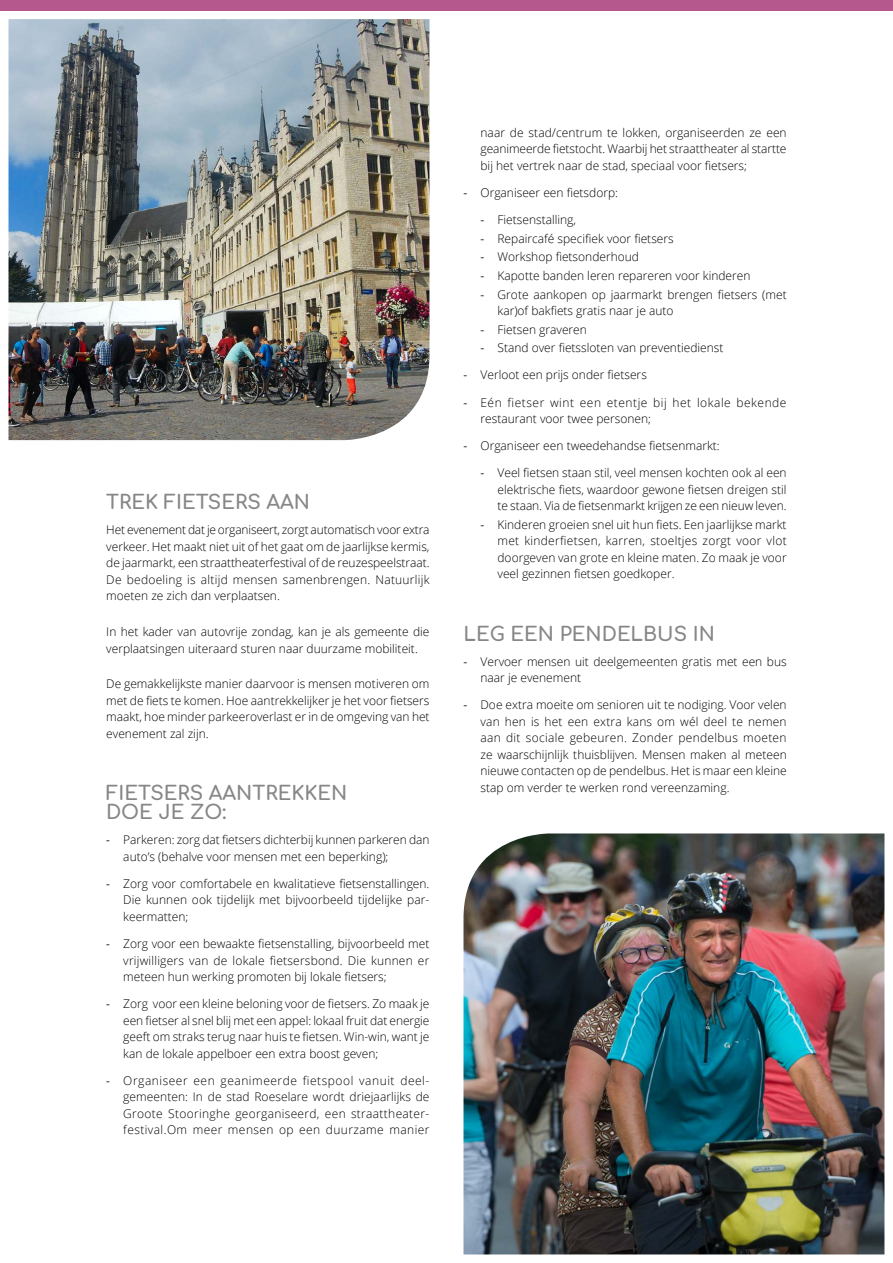
<style>
.page{position:relative;width:893px;height:1263px;background:#fff}
.page>*{position:absolute;margin:0;border:0;box-sizing:border-box;transform-origin:0 0}
.t1{font:700 19.5px/19.5px "Comfortaa";color:#878787}
.t2{font:300 12px/16.5px "Open Sans";color:#000;text-align:justify}
.t3{font:300 12px/16.5px "Open Sans";letter-spacing:.045em;color:#000}
.s1{font-family:"Swiss 721 BT"}
</style>
<div class="page">
<img style="left:9px;top:19px;width:420px;height:421px">
<div style="left:0;top:0;width:893px;height:11px;background:#b5588e"></div>
<img style="left:463px;top:833px;width:421px;height:421px">
<h1 class="t1" style="left:106px;top:490px;width:205px">TREK FIETSERS AAN</h1>
<p class="t2" style="left:106px;top:521px;width:325px">Het evenement dat je organiseert, zorgt automatisch voor extra verkeer. Het maakt niet uit of het gaat om de jaarlijkse kermis, de jaarmarkt, een straattheaterfestival of de reuzespeelstraat.<br>De bedoeling is altijd mensen samenbrengen. Natuurlijk moeten ze zich dan verplaatsen.</p>
<p class="t2" style="left:106px;top:623px;width:325px">In het kader van autovrije zondag, kan je als gemeente die verplaatsingen uiteraard sturen naar duurzame mobiliteit.</p>
<p class="t2" style="left:106px;top:675px;width:325px">De gemakkelijkste manier daarvoor is mensen motiveren om met de fiets te komen. Hoe aantrekkelijker je het voor fietsers maakt, hoe minder parkeeroverlast er in de omgeving van het evenement zal zijn.</p>
<h1 class="t1" style="left:106px;top:781px;width:242px">FIETSERS AANTREKKEN<br>DOE JE ZO:</h1>
<p class="t2" style="left:123px;top:831px;width:308px;text-indent:-17px"><span class="s1">-</span> Parkeren: zorg dat fietsers dichterbij kunnen parkeren dan auto’s (behalve voor mensen met een beperking);</p>
<p class="t2" style="left:123px;top:875px;width:308px;text-indent:-17px"><span class="s1">-</span> Zorg voor comfortabele en kwalitatieve fietsenstallingen.<br>Die kunnen ook tijdelijk met bijvoorbeeld tijdelijke par&shy;keermatten;</p>
<p class="t2" style="left:123px;top:935px;width:308px;text-indent:-17px"><span class="s1">-</span> Zorg voor een bewaakte fietsenstalling, bijvoorbeeld met vrijwilligers van de lokale fietsersbond. Die kunnen er meteen hun werking promoten bij lokale fietsers;</p>
<p class="t2" style="left:123px;top:995px;width:308px;text-indent:-17px"><span class="s1">-</span> Zorg voor een kleine beloning voor de fietsers. Zo maak je een fietser al snel blij met een appel: lokaal fruit dat energie geeft om straks terug naar huis te fietsen. Win-win, want je kan de lokale appelboer een extra boost geven;</p>
<p class="t2" style="left:123px;top:1072px;width:308px;text-indent:-17px"><span class="s1">-</span> Organiseer een geanimeerde fietspool vanuit deel&shy;gemeenten: In de stad Roeselare wordt driejaarlijks de Groote Stooringhe georganiseerd, een straattheater&shy;festival.Om meer mensen op een duurzame manier</p>
<p class="t2" style="left:480px;top:124px;width:308px">naar de stad/centrum te lokken, organiseerden ze een geanimeerde fietstocht. Waarbij het straattheater al startte bij het vertrek naar de stad, speciaal voor fietsers;</p>
<p class="t2" style="left:463px;top:184px;width:156px"><span class="s1">-</span> Organiseer een fietsdorp:</p>
<p class="t2" style="left:480px;top:211px;width:97px"><span class="s1">-</span> Fietsenstalling,</p>
<p class="t2" style="left:480px;top:230px;width:195px"><span class="s1">-</span> Repaircafé specifiek voor fietsers</p>
<p class="t2" style="left:480px;top:248px;width:160px"><span class="s1">-</span> Workshop fietsonderhoud</p>
<p class="t2" style="left:480px;top:267px;width:272px"><span class="s1">-</span> Kapotte banden leren repareren voor kinderen</p>
<p class="t2" style="left:497px;top:286px;width:291px;text-indent:-17px"><span class="s1">-</span> Grote aankopen op jaarmarkt brengen fietsers (met kar)of bakfiets gratis naar je auto</p>
<p class="t2" style="left:480px;top:321px;width:108px"><span class="s1">-</span> Fietsen graveren</p>
<p class="t2" style="left:480px;top:339px;width:244px"><span class="s1">-</span> Stand over fietssloten van preventiedienst</p>
<p class="t2" style="left:463px;top:366px;width:185px"><span class="s1">-</span> Verloot een prijs onder fietsers</p>
<p class="t3" style="left:480px;top:394px;width:308px;text-indent:-17px"><span class="s1">-</span> Eén fietser wint een etentje bij het lokale bekende restaurant voor twee personen;</p>
<p class="t2" style="left:463px;top:437px;width:258px"><span class="s1">-</span> Organiseer een tweedehandse fietsenmarkt:</p>
<p class="t2" style="left:497px;top:464px;width:291px;text-indent:-17px"><span class="s1">-</span> Veel fietsen staan stil, veel mensen kochten ook al een elektrische fiets, waardoor gewone fietsen dreigen stil te staan. Via de fietsenmarkt krijgen ze een nieuw leven.</p>
<p class="t2" style="left:497px;top:516px;width:291px;text-indent:-17px"><span class="s1">-</span> Kinderen groeien snel uit hun fiets. Een jaarlijkse markt met kinderfietsen, karren, stoeltjes zorgt voor vlot doorgeven van grote en kleine maten. Zo maak je voor veel gezinnen fietsen goedkoper.</p>
<h1 class="t1" style="left:463px;top:621px;width:253px">LEG EEN PENDELBUS IN</h1>
<p class="t2" style="left:480px;top:653px;width:308px;text-indent:-17px"><span class="s1">-</span> Vervoer mensen uit deelgemeenten gratis met een bus naar je evenement</p>
<p class="t2" style="left:480px;top:696px;width:308px;text-indent:-17px"><span class="s1">-</span> Doe extra moeite om senioren uit te nodiging. Voor velen van hen is het een extra kans om wél deel te nemen aan dit sociale gebeuren. Zonder pendelbus moeten ze waarschijnlijk thuisblijven. Mensen maken al meteen nieuwe contacten op de pendelbus. Het is maar een kleine stap om verder te werken rond vereenzaming.</p>
</div>
